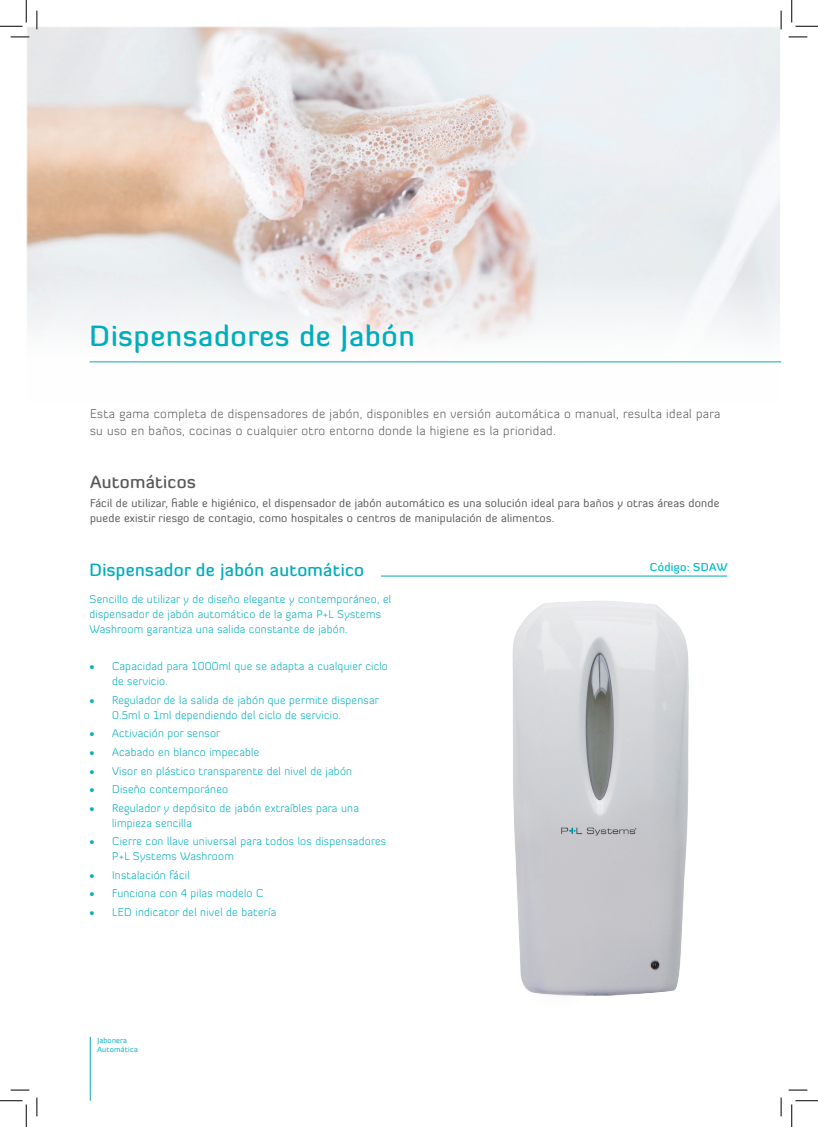
<style>
.page{position:relative;width:818px;height:1127px;background:#fff}
.page>*{position:absolute;margin:0;border:0;box-sizing:border-box;transform-origin:0 0}
.t1{font:500 28.75px "Diavlo";letter-spacing:.03em;color:#00adbc}
.t2{font:500 17.5px "Diavlo";letter-spacing:.02em;color:#00adbc}
.t3{font:500 17.5px "Diavlo";letter-spacing:.02em;color:#57585a}
.t4{font:300 12.5px/17.5px "Diavlo";letter-spacing:.03em;color:#57585a}
.t5{font:300 11.25px/15px "Diavlo";letter-spacing:.02em;color:#00adbc}
.t6{font:11.25px/15px "Diavlo";letter-spacing:.02em;color:#57585a}
.t7{font:500 11.25px "Diavlo";letter-spacing:.03em;color:#00b9c7}
.t8{font:7.5px/9px "Diavlo";letter-spacing:.03em;color:#00adbc}
</style>
<div class="page">
<hr style="left:90px;top:1036px;width:1px;height:64px;background:#00adbc">
<img style="left:28px;top:28px;width:751px;height:335px">
<hr style="left:90px;top:361px;width:691px;height:1px;background:#00adbc">
<hr style="left:250px;top:575px;width:477px;height:1px;background:#00adbc">
<div style="left:89px;top:562px;width:292px;height:22px;background:#fff"></div>
<img style="left:512px;top:601px;width:177px;height:395px">
<svg style="left:11px;top:36px;width:18px;height:2px"></svg>
<svg style="left:788px;top:36px;width:19px;height:2px"></svg>
<svg style="left:11px;top:1089px;width:18px;height:1px"></svg>
<svg style="left:788px;top:1089px;width:19px;height:1px"></svg>
<svg style="left:36px;top:11px;width:2px;height:18px"></svg>
<svg style="left:36px;top:1097px;width:2px;height:18px"></svg>
<svg style="left:780px;top:11px;width:2px;height:18px"></svg>
<svg style="left:780px;top:1097px;width:2px;height:18px"></svg>
<svg style="left:0;top:0;width:27px;height:27px"></svg>
<svg style="left:0;top:1100px;width:27px;height:26px"></svg>
<svg style="left:791px;top:0;width:27px;height:27px"></svg>
<svg style="left:791px;top:1100px;width:27px;height:26px"></svg>
<h1 class="t1" style="left:90px;top:317px;width:327px">Dispensadores de Jabón</h1>
<p class="t4" style="left:90px;top:404px;width:632px">Esta gama completa de dispensadores de jabón, disponibles en versión automática o manual, resulta ideal para su uso en baños, cocinas o cualquier otro entorno donde la higiene es la prioridad.</p>
<h2 class="t3" style="left:90px;top:470px;width:107px">Automáticos</h2>
<p class="t6" style="left:90px;top:495px;width:631px">Fácil de utilizar, fiable e higiénico, el dispensador de jabón automático es una solución ideal para baños y otras áreas donde puede existir riesgo de contagio, como hospitales o centros de manipulación de alimentos.</p>
<h2 class="t2" style="left:89px;top:558px;width:276px">Dispensador de jabón automático</h2>
<p class="t7" style="left:650px;top:560px;width:79px">Código: SDAW</p>
<p class="t5" style="left:90px;top:591px;width:303px">Sencillo de utilizar y de diseño elegante y contemporáneo, el dispensador de jabón automático de la gama P+L Systems<br>Washroom garantiza una salida constante de jabón.</p>
<p class="t5" style="left:112px;top:658px;width:277px;text-indent:-22px">• Capacidad para 1000ml que se adapta a cualquier ciclo de servicio.</p>
<p class="t5" style="left:112px;top:692px;width:268px;text-indent:-22px">• Regulador de la salida de jabón que permite dispensar<br>0.5ml o 1ml dependiendo del ciclo de servicio.</p>
<p class="t5" style="left:90px;top:725px;width:132px">• Activación por sensor</p>
<p class="t5" style="left:90px;top:744px;width:171px">• Acabado en blanco impecable</p>
<p class="t5" style="left:90px;top:762px;width:264px">• Visor en plástico transparente del nivel de jabón</p>
<p class="t5" style="left:90px;top:781px;width:140px">• Diseño contemporáneo</p>
<p class="t5" style="left:112px;top:800px;width:248px;text-indent:-22px">• Regulador y depósito de jabón extraíbles para una limpieza sencilla</p>
<p class="t5" style="left:112px;top:833px;width:276px;text-indent:-22px">• Cierre con llave universal para todos los dispensadores<br>P+L Systems Washroom</p>
<p class="t5" style="left:90px;top:867px;width:102px">• Instalación fácil</p>
<p class="t5" style="left:90px;top:885px;width:176px">• Funciona con 4 pilas modelo C</p>
<p class="t5" style="left:90px;top:904px;width:188px">• LED indicator del nivel de batería</p>
<p class="t8" style="left:97px;top:1034px;width:42px">Jabonera<br>Automática</p>
</div>
